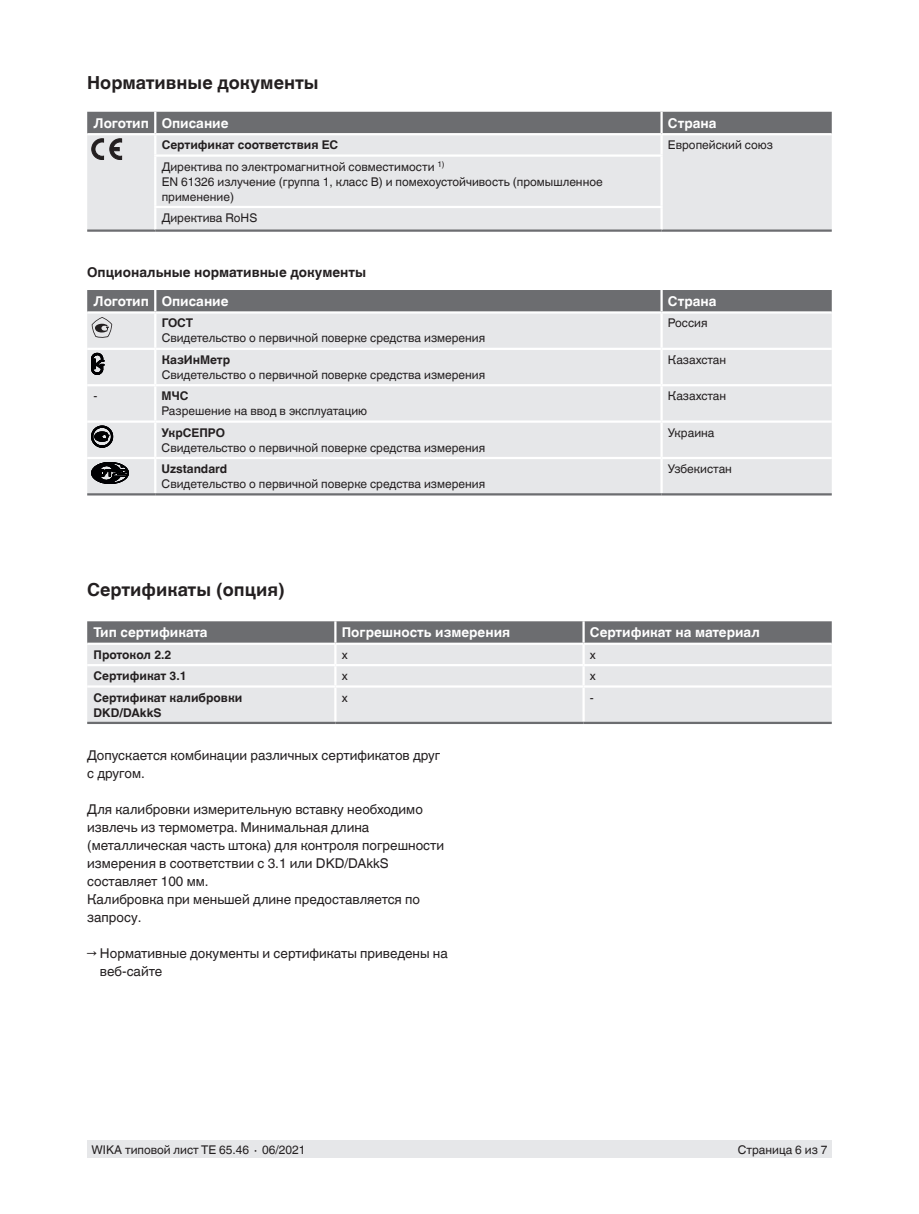
<style>
.page{position:relative;width:919px;height:1214px;background:#fff}
.page>*{position:absolute;margin:0;border:0;box-sizing:border-box;transform-origin:0 0}
.t1{font:700 18px "Helvetica World";color:#231f20}
.t2{font:13.5px/18px "Helvetica World";color:#231f20}
.t3{font:700 13.5px "Helvetica World";color:#fff}
.t4{font:700 13.5px "Helvetica World";color:#231f20}
.t5{font:12px/15px "Helvetica World";color:#231f20}
.t6{font:700 12px/15px "Helvetica World";color:#231f20}
</style>
<div class="page">
<div style="left:87px;top:1140px;width:744px;height:17px;background:#e6e7e9"></div>
<div style="left:87px;top:159px;width:744px;height:70px;background:#e6e7e9"></div>
<hr style="left:87px;top:229px;width:68px;height:3px;background:#6c6d70">
<hr style="left:661px;top:229px;width:170px;height:3px;background:#6c6d70">
<hr style="left:154px;top:206px;width:508px;height:2px;background:#fff">
<hr style="left:154px;top:157px;width:2px;height:49px;background:#fff">
<hr style="left:154px;top:208px;width:2px;height:21px;background:#fff">
<hr style="left:660px;top:157px;width:2px;height:49px;background:#fff">
<hr style="left:660px;top:208px;width:2px;height:21px;background:#fff">
<hr style="left:155px;top:229px;width:506px;height:3px;background:#6c6d70">
<div style="left:87px;top:338px;width:744px;height:155px;background:#e6e7e9"></div>
<hr style="left:155px;top:348px;width:506px;height:2px;background:#fff">
<hr style="left:154px;top:350px;width:2px;height:34px;background:#fff">
<hr style="left:660px;top:350px;width:2px;height:34px;background:#fff">
<hr style="left:155px;top:420px;width:506px;height:3px;background:#fff">
<hr style="left:661px;top:420px;width:170px;height:3px;background:#fff">
<hr style="left:660px;top:423px;width:2px;height:34px;background:#fff">
<hr style="left:87px;top:420px;width:68px;height:3px;background:#fff">
<hr style="left:87px;top:457px;width:68px;height:2px;background:#fff">
<hr style="left:155px;top:457px;width:506px;height:2px;background:#fff">
<hr style="left:661px;top:457px;width:170px;height:2px;background:#fff">
<hr style="left:87px;top:384px;width:68px;height:2px;background:#fff">
<hr style="left:155px;top:384px;width:506px;height:2px;background:#fff">
<hr style="left:154px;top:386px;width:2px;height:34px;background:#fff">
<hr style="left:661px;top:384px;width:170px;height:2px;background:#fff">
<hr style="left:660px;top:386px;width:2px;height:34px;background:#fff">
<hr style="left:660px;top:459px;width:2px;height:34px;background:#fff">
<hr style="left:87px;top:348px;width:68px;height:2px;background:#fff">
<hr style="left:661px;top:348px;width:170px;height:2px;background:#fff">
<hr style="left:154px;top:423px;width:2px;height:34px;background:#fff">
<hr style="left:154px;top:459px;width:2px;height:34px;background:#fff">
<hr style="left:87px;top:493px;width:68px;height:2px;background:#6c6d70">
<hr style="left:155px;top:493px;width:506px;height:2px;background:#6c6d70">
<hr style="left:661px;top:493px;width:170px;height:2px;background:#6c6d70">
<hr style="left:660px;top:313px;width:2px;height:35px;background:#fff">
<hr style="left:154px;top:313px;width:2px;height:35px;background:#fff">
<div style="left:87px;top:688px;width:744px;height:33px;background:#e6e7e9"></div>
<svg style="left:87px;top:621px;width:744px;height:64px;background:#bebec1"></svg>
<hr style="left:334px;top:687px;width:2px;height:34px;background:#fff">
<hr style="left:582px;top:687px;width:2px;height:34px;background:#fff">
<hr style="left:87px;top:721px;width:248px;height:3px;background:#6c6d70">
<hr style="left:335px;top:721px;width:248px;height:3px;background:#6c6d70">
<hr style="left:583px;top:721px;width:248px;height:3px;background:#6c6d70">
<hr style="left:87px;top:642px;width:248px;height:3px;background:#fff">
<hr style="left:335px;top:642px;width:248px;height:3px;background:#fff">
<hr style="left:583px;top:642px;width:248px;height:3px;background:#fff">
<svg style="left:87px;top:112px;width:744px;height:47px;background:#afb0b2"></svg>
<svg style="left:87px;top:290px;width:744px;height:48px;background:#b0b1b3"></svg>
<svg style="left:91px;top:353px;width:13px;height:21px"></svg>
<svg style="left:91px;top:426px;width:22px;height:21px"></svg>
<svg style="left:91px;top:462px;width:37px;height:22px"></svg>
<h1 class="t1" style="left:87px;top:73px;width:233px">Нормативные документы</h1>
<p class="t3" style="left:94px;top:115px;width:136px">Логотип Описание</p>
<p class="t3" style="left:668px;top:115px;width:50px">Страна</p>
<p class="t6" style="left:162px;top:138px;width:178px">Сертификат соответствия ЕС</p>
<p class="t5" style="left:668px;top:138px;width:106px">Европейский союз</p>
<p class="t5" style="left:162px;top:159px;width:442px">Директива по электромагнитной совместимости <sup>1)<br></sup>EN 61326 излучение (группа 1, класс B) и помехоустойчивость (промышленное применение)</p>
<p class="t5" style="left:162px;top:210px;width:97px">Директива RoHS</p>
<p class="t4" style="left:87px;top:264px;width:280px">Опциональные нормативные документы</p>
<p class="t3" style="left:94px;top:293px;width:136px">Логотип Описание</p>
<p class="t3" style="left:668px;top:293px;width:50px">Страна</p>
<p class="t6" style="left:162px;top:316px;width:33px">ГОСТ</p>
<p class="t5" style="left:162px;top:331px;width:325px">Свидетельство о первичной поверке средства измерения</p>
<p class="t5" style="left:668px;top:316px;width:41px">Россия</p>
<p class="t6" style="left:162px;top:352px;width:70px">КазИнМетр</p>
<p class="t5" style="left:162px;top:367px;width:325px">Свидетельство о первичной поверке средства измерения</p>
<p class="t5" style="left:668px;top:352px;width:60px">Казахстан</p>
<p class="t5" style="left:94px;top:388px;width:5px">-</p>
<p class="t6" style="left:162px;top:388px;width:28px">МЧС</p>
<p class="t5" style="left:162px;top:403px;width:207px">Разрешение на ввод в эксплуатацию</p>
<p class="t5" style="left:668px;top:388px;width:60px">Казахстан</p>
<p class="t6" style="left:162px;top:425px;width:65px">УкрСЕПРО</p>
<p class="t5" style="left:162px;top:440px;width:325px">Свидетельство о первичной поверке средства измерения</p>
<p class="t5" style="left:668px;top:425px;width:48px">Украина</p>
<p class="t6" style="left:162px;top:461px;width:67px">Uzstandard</p>
<p class="t5" style="left:162px;top:476px;width:325px">Свидетельство о первичной поверке средства измерения</p>
<p class="t5" style="left:668px;top:461px;width:65px">Узбекистан</p>
<h1 class="t1" style="left:87px;top:579px;width:199px">Сертификаты (опция)</h1>
<p class="t3" style="left:94px;top:625px;width:115px">Тип сертификата</p>
<p class="t3" style="left:342px;top:625px;width:170px">Погрешность измерения</p>
<p class="t3" style="left:590px;top:625px;width:171px">Сертификат на материал</p>
<p class="t6" style="left:94px;top:647px;width:79px">Протокол 2.2</p>
<p class="t5" style="left:342px;top:647px;width:7px">x</p>
<p class="t5" style="left:590px;top:647px;width:7px">x</p>
<p class="t6" style="left:94px;top:668px;width:95px">Сертификат 3.1</p>
<p class="t5" style="left:342px;top:668px;width:7px">x</p>
<p class="t5" style="left:590px;top:668px;width:7px">x</p>
<p class="t6" style="left:94px;top:690px;width:150px">Сертификат калибровки<br>DKD/DAkkS</p>
<p class="t5" style="left:342px;top:690px;width:7px">x</p>
<p class="t5" style="left:590px;top:690px;width:5px">-</p>
<p class="t2" style="left:87px;top:746px;width:354px">Допускается комбинации различных сертификатов друг с другом.</p>
<p class="t2" style="left:87px;top:800px;width:358px">Для калибровки измерительную вставку необходимо извлечь из термометра. Минимальная длина (металлическая часть штока) для контроля погрешности измерения в соответствии с 3.1 или DKD/DAkkS составляет 100 мм.<br>Калибровка при меньшей длине предоставляется по запросу.</p>
<p class="t2" style="left:100px;top:944px;width:349px;text-indent:-13px">→ Нормативные документы и сертификаты приведены на веб-сайте</p>
<p class="t5" style="left:91px;top:1142px;width:215px">WIKA типовой лист TE 65.46 ∙ 06/2021</p>
<p class="t5" style="left:737px;top:1142px;width:91px">Страница 6 из 7</p>
</div>
